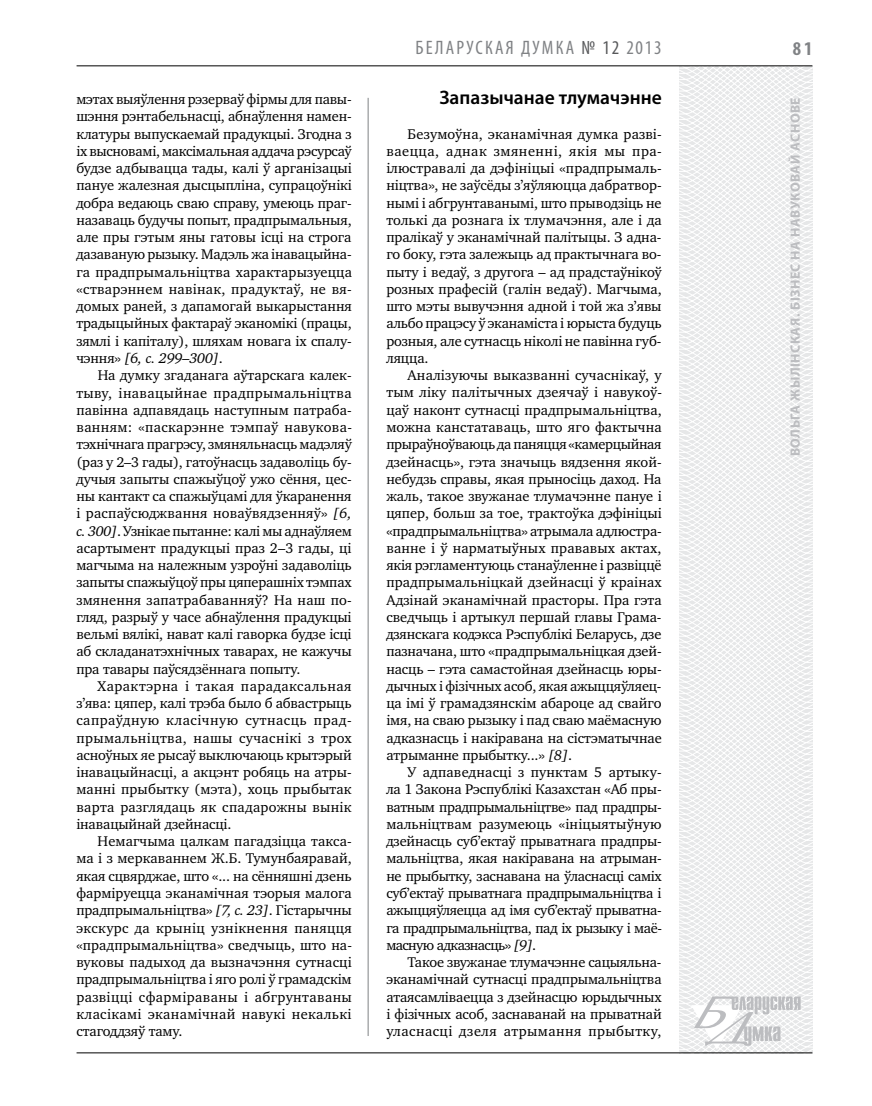
<style>
.page{position:relative;width:872px;height:1106px;background:#fff}
.page>*{position:absolute;margin:0;border:0;box-sizing:border-box;transform-origin:0 0}
.t1{font:condensed 19.5px "Myriad Pro";letter-spacing:.11em;color:#808285}
.t2{font:600 19.5px "Myriad Pro";color:#000}
.t3{font:700 condensed 19.5px "Myriad Pro";color:#808285}
.t4{font:14.4px/17.2px "Charter C";letter-spacing:-.01em;color:#000;text-align:justify}
.t5{font:700 13.5px "Myriad Pro";letter-spacing:.04em;color:#bcbdc0}
.s1{font-style:italic}
.s2{color:#58595b}
</style>
<div class="page">
<hr style="left:368px;top:98px;width:1px;height:938px;background:#808285">
<svg style="left:621px;top:65px;width:192px;height:989px"></svg>
<svg style="left:691px;top:996px;width:109px;height:53px"></svg>
<hr style="left:77px;top:65px;width:735px;height:1px;background:#000">
<hr style="left:77px;top:1052px;width:735px;height:1px;background:#000">
<p class="t4" style="left:76px;top:91px;width:277px">мэтах выяўлення рэзерваў фірмы для павы&shy;шэння рэнтабельнасці, абнаўлення намен&shy;клатуры выпускаемай прадукцыі. Згодна з іх высновамі, максімальная аддача рэсурсаў будзе адбывацца тады, калі ў арганізацыі пануе жалезная дысцыпліна, супрацоўнікі добра ведаюць сваю справу, умеюць праг&shy;назаваць будучы попыт, прадпрымальныя, але пры гэтым яны гатовы ісці на строга дазаваную рызыку. Мадэль жа інавацыйна&shy;га прадпрымальніцтва характарызуецца «стварэннем навінак, прадуктаў, не вя&shy;домых раней, з дапамогай выкарыстання традыцыйных фактараў эканомікі (працы, зямлі і капіталу), шляхам новага іх спалу&shy;чэння» <span class="s1">[6, c. 299–300]</span>.</p>
<p class="t4" style="left:76px;top:367px;width:277px;text-indent:21px">На думку згаданага аўтарскага калек&shy;тыву, інавацыйнае прадпрымальніцтва павінна адпавядаць наступным патраба&shy;ванням: «паскарэнне тэмпаў навукова&shy;тэхнічнага прагрэсу, змяняльнасць мадэляў (раз у 2–3 гады), гатоўнасць задаволіць бу&shy;дучыя запыты спажыўцоў ужо сёння, цес&shy;ны кантакт са спажыўцамі для ўкаранення і распаўсюджвання новаўвядзенняў» <span class="s1">[6, c. 300]</span>. Узнікае пытанне: калі мы аднаўляем асартымент прадукцыі праз 2–3 гады, ці магчыма на належным узроўні задаволіць запыты спажыўцоў пры цяперашніх тэмпах змянення запатрабаванняў? На наш по&shy;гляд, разрыў у часе абнаўлення прадукцыі вельмі вялікі, нават калі гаворка будзе ісці аб складанатэхнічных таварах, не кажучы пра тавары паўсядзённага попыту.</p>
<p class="t4" style="left:76px;top:677px;width:277px;text-indent:21px">Характэрна і такая парадаксальная з’ява: цяпер, калі трэба было б абвастрыць сапраўдную класічную сутнасць прад&shy;прымальніцтва, нашы сучаснікі з трох асноўных яе рысаў выключаюць крытэрый інавацыйнасці, а акцэнт робяць на атры&shy;манні прыбытку (мэта), хоць прыбытак варта разглядаць як спадарожны вынік інавацыйнай дзейнасці.</p>
<p class="t4" style="left:76px;top:833px;width:277px;text-indent:21px">Немагчыма цалкам пагадзіцца такса&shy;ма і з меркаваннем Ж.Б. Тумунбаяравай, якая сцвярджае, што «... на сённяшні дзень фарміруецца эканамічная тэорыя малога прадпрымальніцтва» <span class="s1">[7, с. 23]</span>. Гістарычны экскурс да крыніц узнікнення паняцця «прадпрымальніцтва» сведчыць, што на&shy;вуковы падыход да вызначэння сутнасці прадпрымальніцтва і яго ролі ў грамадскім развіцці сфарміраваны і абгрунтаваны класікамі эканамічнай навукі некалькі стагоддзяў таму.</p>
<h1 class="t1" style="left:415px;top:36px;width:248px">БЕЛАРУСКАЯ ДУМКА <span class="s2">№ 12</span> 2013</h1>
<h1 class="t3" style="left:793px;top:37px;width:21px">81</h1>
<h1 class="t2" style="left:439px;top:85px;width:224px">Запазычанае тлумачэнне</h1>
<p class="t4" style="left:386px;top:125px;width:277px;text-indent:21px">Безумоўна, эканамічная думка разві&shy;ваецца, аднак змяненні, якія мы пра&shy;ілюстравалі да дэфініцыі «прадпрымаль&shy;ніцтва», не заўсёды з’яўляюцца дабратвор&shy;нымі і абгрунтаванымі, што прыводзіць не толькі да рознага іх тлумачэння, але і да пралікаў у эканамічнай палітыцы. З адна&shy;го боку, гэта залежыць ад практычнага во&shy;пыту і ведаў, з другога – ад прадстаўнікоў розных прафесій (галін ведаў). Магчыма, што мэты вывучэння адной і той жа з’явы альбо працэсу ў эканаміста і юрыста будуць розныя, але сутнасць ніколі не павінна губ&shy;ляцца.</p>
<p class="t4" style="left:386px;top:367px;width:277px;text-indent:21px">Аналізуючы выказванні сучаснікаў, у тым ліку палітычных дзеячаў і навукоў&shy;цаў наконт сутнасці прадпрымальніцтва, можна канстатаваць, што яго фактычна прыраўноўваюць да паняцця «камерцыйная дзейнасць», гэта значыць вядзення якой&shy;небудзь справы, якая прыносіць даход. На жаль, такое звужанае тлумачэнне пануе і цяпер, больш за тое, трактоўка дэфініцыі «прадпрымальніцтва» атрымала адлюстра&shy;ванне і ў нарматыўных прававых актах, якія рэгламентуюць станаўленне і развіццё прадпрымальніцкай дзейнасці ў краінах Адзінай эканамічнай прасторы. Пра гэта сведчыць і артыкул першай главы Грама&shy;дзянскага кодэкса Рэспублікі Беларусь, дзе пазначана, што «прадпрымальніцкая дзей&shy;насць – гэта самастойная дзейнасць юры&shy;дычных і фізічных асоб, якая ажыццяўляец&shy;ца імі ў грамадзянскім абароце ад свайго імя, на сваю рызыку і пад сваю маёмасную адказнасць і накіравана на сістэматычнае атрыманне прыбытку...» <span class="s1">[8]</span>.</p>
<p class="t4" style="left:386px;top:764px;width:277px;text-indent:21px">У адпаведнасці з пунктам 5 артыку&shy;ла 1 Закона Рэспублікі Казахстан «Аб пры&shy;ватным прадпрымальніцтве» пад прадпры&shy;мальніцтвам разумеюць «ініцыятыўную дзейнасць суб’ектаў прыватнага прадпры&shy;мальніцтва, якая накіравана на атрыман&shy;не прыбытку, заснавана на ўласнасці саміх суб’ектаў прыватнага прадпрымальніцтва і ажыццяўляецца ад імя суб’ектаў прыватна&shy;га прадпрымальніцтва, пад іх рызыку і маё&shy;масную адказнасць» <span class="s1">[9]</span>.</p>
<p class="t4" style="left:386px;top:953px;width:277px;text-indent:21px">Такое звужанае тлумачэнне сацыяльна&shy;эканамічнай сутнасці прадпрымальніцтва атаясамліваецца з дзейнасцю юрыдычных і фізічных асоб, заснаванай на прыватнай уласнасці дзеля атрымання прыбытку,</p>
<p class="t5" style="left:786px;top:456px;width:359px;rotate:-90deg">Вольга ЖЫЛІНСКАЯ. Бізнес на навуковай аснове</p>
</div>
